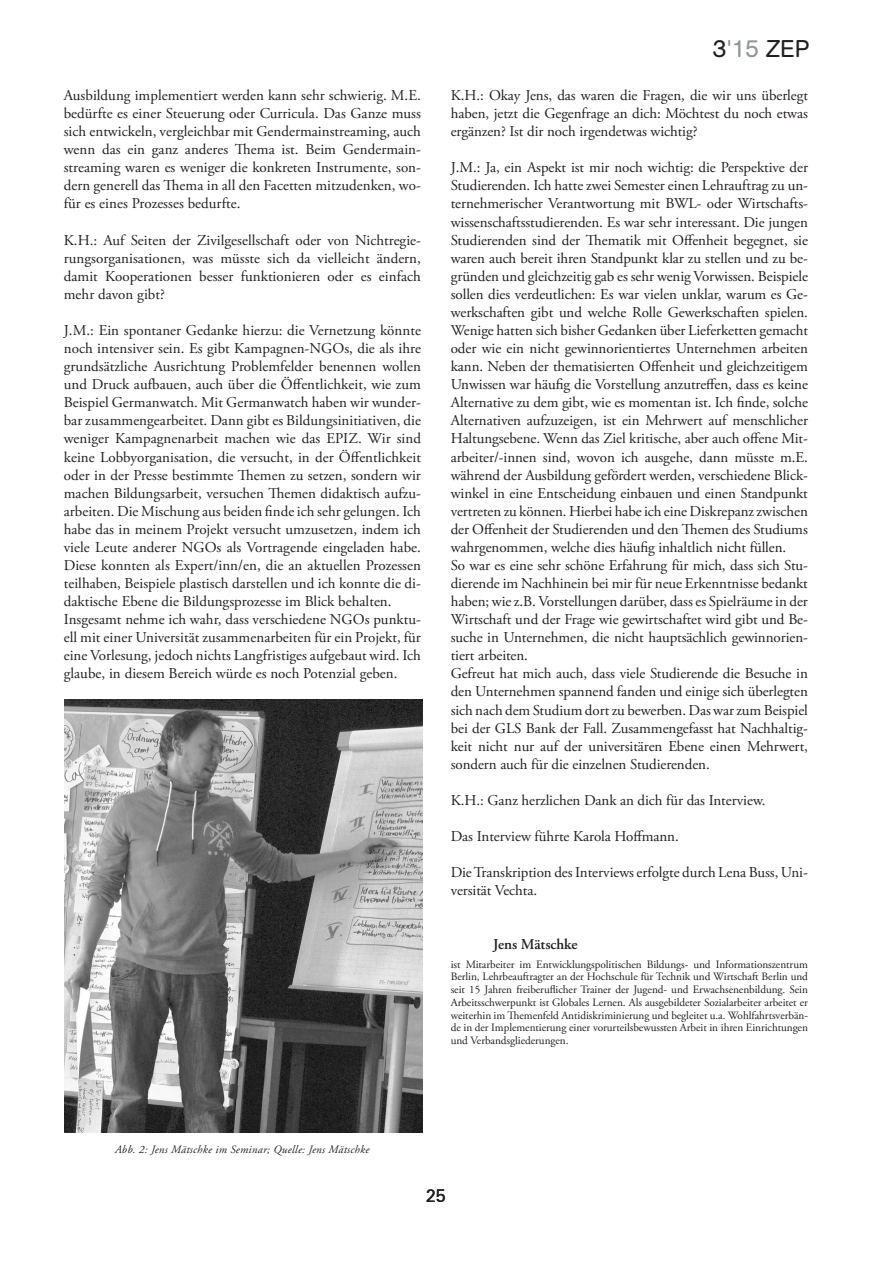
<style>
.page{position:relative;width:893px;height:1263px;background:#fff}
.page>*{position:absolute;margin:0;border:0;box-sizing:border-box;transform-origin:0 0}
.t1{font:24px "AG Book Rounded";color:#231f20}
.t2{font:18px "Zurich BT";color:#231f20}
.Themen_Grund_ohne_Ei{font:15px/18px "Adobe Garamond Pro";letter-spacing:-.005em;color:#231f20;text-align:justify}
.Themen_Zwischenübers{font:600 15px "Adobe Garamond Pro";letter-spacing:-.005em;color:#231f20}
.Anmerkungen__Literat{font:11.25px/12.8px "Adobe Garamond Pro";letter-spacing:-.005em;color:#231f20;text-align:justify}
.Bildunterschriften{font:italic 11.25px "Adobe Garamond Pro";letter-spacing:.025em;color:#231f20}
.s1{color:#939598}
</style>
<div class="page">
<img style="left:64px;top:700px;width:359px;height:432px">
<p class="Themen_Grund_ohne_Ei" style="left:64px;top:87px;width:359px">Ausbildung implementiert werden kann sehr schwierig. M.E. bedürfte es einer Steuerung oder Curricula. Das Ganze muss sich entwickeln, vergleichbar mit Gendermainstreaming, auch wenn das ein ganz anderes Thema ist. Beim Gendermain&shy;streaming waren es weniger die konkreten Instrumente, son&shy;dern generell das Thema in all den Facetten mitzudenken, wo&shy;für es eines Prozesses bedurfte.</p>
<p class="Themen_Grund_ohne_Ei" style="left:64px;top:231px;width:359px">K.H.: Auf Seiten der Zivilgesellschaft oder von Nichtregie&shy;rungsorganisationen, was müsste sich da vielleicht ändern, damit Kooperationen besser funktionieren oder es einfach mehr davon gibt?</p>
<p class="Themen_Grund_ohne_Ei" style="left:64px;top:322px;width:359px">J.M.: Ein spontaner Gedanke hierzu: die Vernetzung könnte noch intensiver sein. Es gibt Kampagnen-NGOs, die als ihre grundsätzliche Ausrichtung Problemfelder benennen wollen und Druck aufbauen, auch über die Öffentlichkeit, wie zum Beispiel Germanwatch. Mit Germanwatch haben wir wunder&shy;bar zusammengearbeitet. Dann gibt es Bildungsinitiativen, die weniger Kampagnenarbeit machen wie das EPIZ. Wir sind keine Lobbyorganisation, die versucht, in der Öffentlichkeit oder in der Presse bestimmte Themen zu setzen, sondern wir machen Bildungsarbeit, versuchen Themen didaktisch aufzu&shy;arbeiten. Die Mischung aus beiden finde ich sehr gelungen. Ich habe das in meinem Projekt versucht umzusetzen, indem ich viele Leute anderer NGOs als Vortragende eingeladen habe.<br>Diese konnten als Expert/inn/en, die an aktuellen Prozessen teilhaben, Beispiele plastisch darstellen und ich konnte die di&shy;daktische Ebene die Bildungsprozesse im Blick behalten.</p>
<p class="Themen_Grund_ohne_Ei" style="left:64px;top:611px;width:359px">Insgesamt nehme ich wahr, dass verschiedene NGOs punktu&shy;ell mit einer Universität zusammenarbeiten für ein Projekt, für eine Vorlesung, jedoch nichts Langfristiges aufgebaut wird. Ich glaube, in diesem Bereich würde es noch Potenzial geben.</p>
<h1 class="t1" style="left:713px;top:35px;width:97px">3<span class="s1">'15</span> ZEP</h1>
<p class="Themen_Grund_ohne_Ei" style="left:451px;top:87px;width:359px">K.H.: Okay Jens, das waren die Fragen, die wir uns überlegt haben, jetzt die Gegenfrage an dich: Möchtest du noch etwas ergänzen? Ist dir noch irgendetwas wichtig?</p>
<p class="Themen_Grund_ohne_Ei" style="left:451px;top:159px;width:359px">J.M.: Ja, ein Aspekt ist mir noch wichtig: die Perspektive der Studierenden. Ich hatte zwei Semester einen Lehrauftrag zu un&shy;ternehmerischer Verantwortung mit BWL- oder Wirtschafts&shy;wissenschaftsstudierenden. Es war sehr interessant. Die jungen Studierenden sind der Thematik mit Offenheit begegnet, sie waren auch bereit ihren Standpunkt klar zu stellen und zu be&shy;gründen und gleichzeitig gab es sehr wenig Vorwissen. Beispiele sollen dies verdeutlichen: Es war vielen unklar, warum es Ge&shy;werkschaften gibt und welche Rolle Gewerkschaften spielen.<br>Wenige hatten sich bisher Gedanken über Lieferketten gemacht oder wie ein nicht gewinnorientiertes Unternehmen arbeiten kann. Neben der thematisierten Offenheit und gleichzeitigem Unwissen war häufig die Vorstellung anzutreffen, dass es keine Alternative zu dem gibt, wie es momentan ist. Ich finde, solche Alternativen aufzuzeigen, ist ein Mehrwert auf menschlicher Haltungsebene. Wenn das Ziel kritische, aber auch offene Mit&shy;arbeiter/-innen sind, wovon ich ausgehe, dann müsste m.E. während der Ausbildung gefördert werden, verschiedene Blick&shy;winkel in eine Entscheidung einbauen und einen Standpunkt vertreten zu können. Hierbei habe ich eine Diskrepanz zwischen der Offenheit der Studierenden und den Themen des Studiums wahrgenommen, welche dies häufig inhaltlich nicht füllen.</p>
<p class="Themen_Grund_ohne_Ei" style="left:451px;top:557px;width:359px">So war es eine sehr schöne Erfahrung für mich, dass sich Stu&shy;dierende im Nachhinein bei mir für neue Erkenntnisse bedankt haben; wie z.B. Vorstellungen darüber, dass es Spielräume in der Wirtschaft und der Frage wie gewirtschaftet wird gibt und Be&shy;suche in Unternehmen, die nicht hauptsächlich gewinnorien&shy;tiert arbeiten.</p>
<p class="Themen_Grund_ohne_Ei" style="left:451px;top:665px;width:359px">Gefreut hat mich auch, dass viele Studierende die Besuche in den Unternehmen spannend fanden und einige sich überlegten sich nach dem Studium dort zu bewerben. Das war zum Beispiel bei der GLS Bank der Fall. Zusammengefasst hat Nachhaltig&shy;keit nicht nur auf der universitären Ebene einen Mehrwert, sondern auch für die einzelnen Studierenden.</p>
<p class="Themen_Grund_ohne_Ei" style="left:451px;top:792px;width:316px">K.H.: Ganz herzlichen Dank an dich für das Interview.</p>
<p class="Themen_Grund_ohne_Ei" style="left:451px;top:828px;width:230px">Das Interview führte Karola Hoffmann.</p>
<p class="Themen_Grund_ohne_Ei" style="left:451px;top:864px;width:359px">Die Transkription des Interviews erfolgte durch Lena Buss, Uni&shy;versität Vechta.</p>
<p class="Themen_Zwischenübers" style="left:493px;top:936px;width:86px">Jens Mätschke</p>
<p class="Anmerkungen__Literat" style="left:451px;top:958px;width:359px">ist Mitarbeiter im Entwicklungspolitischen Bildungs- und Informationszentrum Berlin, Lehrbeauftragter an der Hochschule für Technik und Wirtschaft Berlin und seit 15 Jahren freiberuflicher Trainer der Jugend- und Erwachsenenbildung. Sein Arbeitsschwerpunkt ist Globales Lernen. Als ausgebildeter Sozialarbeiter arbeitet er weiterhin im Themenfeld Antidiskriminierung und begleitet u.a. Wohlfahrtsverbän&shy;de in der Implementierung einer vorurteilsbewussten Arbeit in ihren Einrichtungen und Verbandsgliederungen.</p>
<p class="Bildunterschriften" style="left:115px;top:1143px;width:256px">Abb. 2: Jens Mätschke im Seminar; Quelle: Jens Mätschke</p>
<p class="t2" style="left:426px;top:1184px;width:21px">25</p>
</div>
